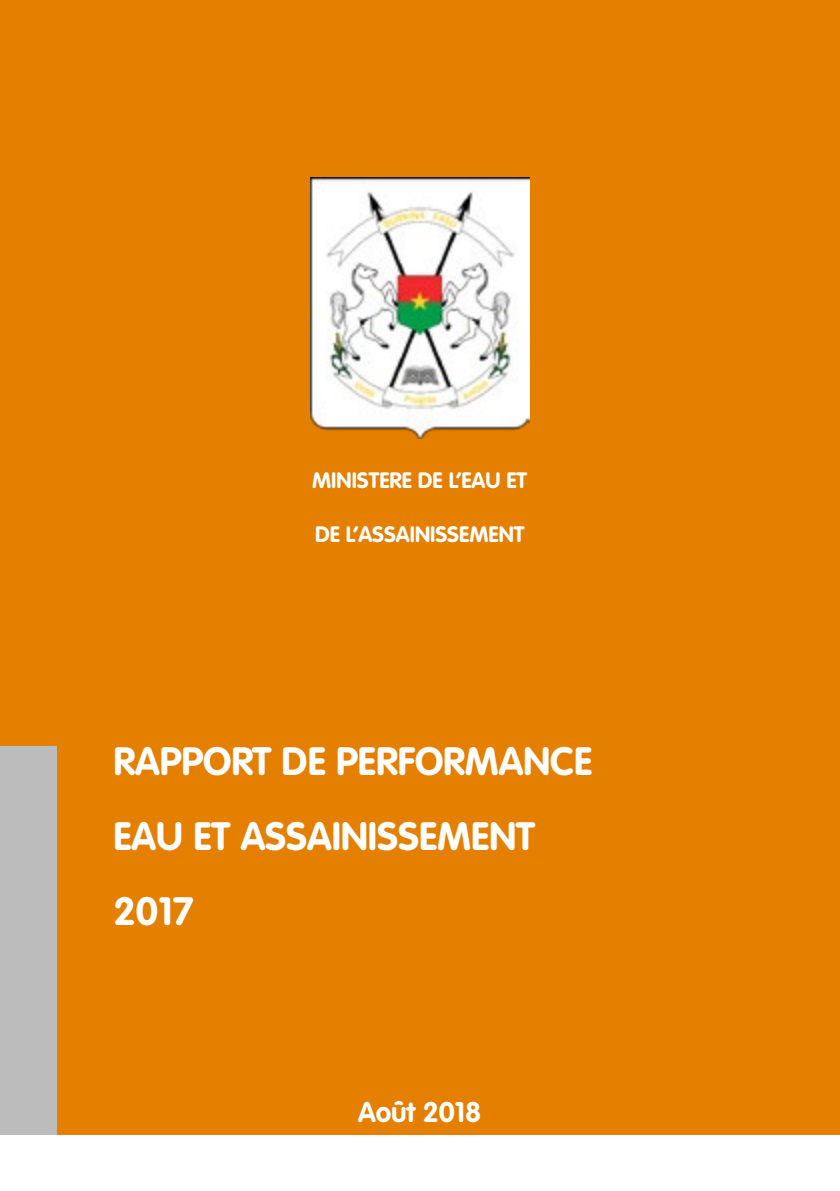
<style>
.page{position:relative;width:840px;height:1191px;background:#fff}
.page>*{position:absolute;margin:0;border:0;box-sizing:border-box;transform-origin:0 0}
.t1{font:700 39px/75.2px "VAG Rounded Std";color:#fff}
.t2{font:700 28px "VAG Rounded Std";color:#fff}
.t3{font:700 22px "VAG Rounded Std";color:#fff}
</style>
<div class="page">
<div style="left:0;top:0;width:839px;height:1134px;background:#e47f00"></div>
<img style="left:310px;top:177px;width:219px;height:261px">
<div style="left:0;top:746px;width:57px;height:388px;background:#bcbcbc"></div>
<p class="t3" style="left:312px;top:467px;width:216px">MINISTERE DE L’EAU ET</p>
<p class="t3" style="left:315px;top:521px;width:211px">DE L’ASSAINISSEMENT</p>
<p class="t1" style="left:113px;top:725px;width:480px">RAPPORT DE PERFORMANCE<br>EAU ET ASSAINISSEMENT<br>2017</p>
<p class="t2" style="left:358px;top:1095px;width:125px">Août 2018</p>
</div>
